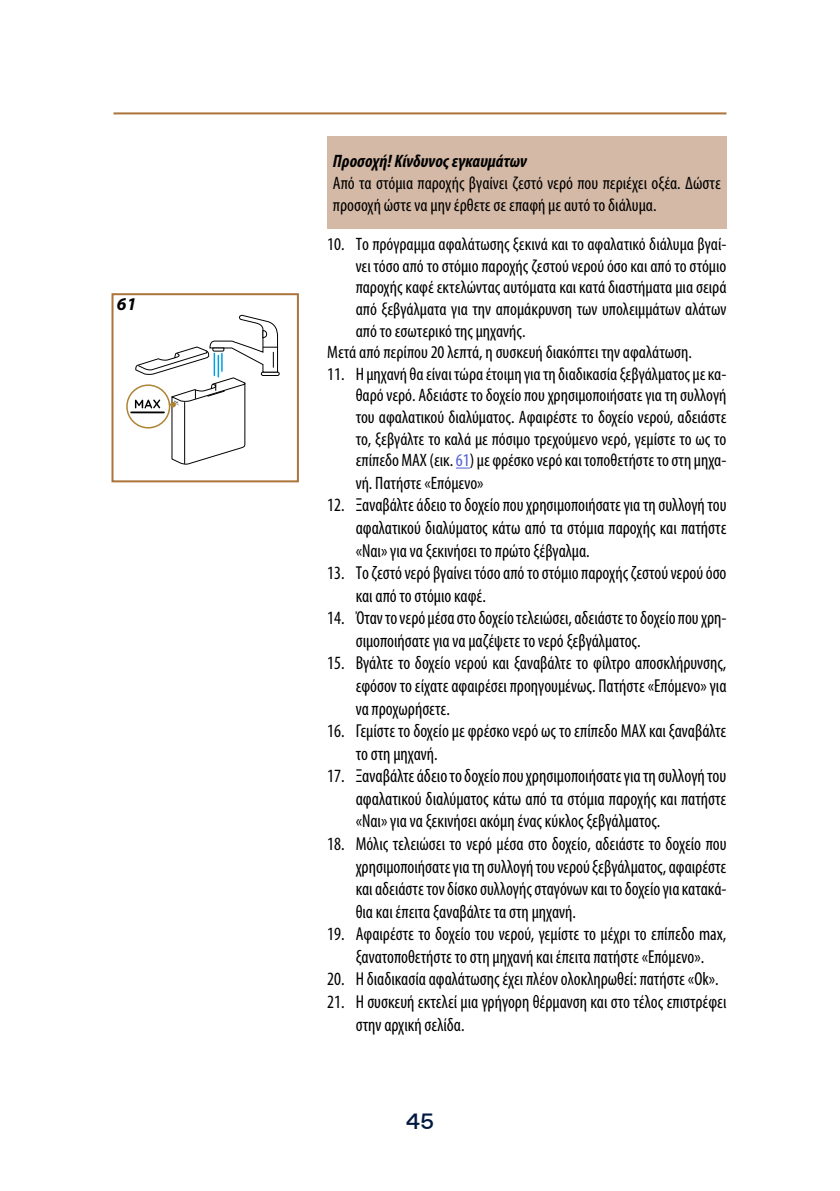
<style>
.page{position:relative;width:840px;height:1191px;background:#fff}
.page>*{position:absolute;margin:0;border:0;box-sizing:border-box;transform-origin:0 0}
.t1{font:500 22px "De Longhi Sans";color:#02183e}
.t2{font:condensed 18.8px/22.6px "Myriad Pro";color:#000;scale:.96 1}
.t3{font:condensed 18.8px/22.6px "Myriad Pro";color:#000;text-align:justify}
.t4{font:condensed 18px/21.8px "Myriad Pro";color:#000}
.t5{font:italic 700 condensed 18px "Myriad Pro";color:#000}
.t6{font:italic 700 18px "Myriad Pro";color:#000}
.s1{color:#4f5cd6}
</style>
<div class="page">
<hr style="left:113px;top:112px;width:613px;height:2px;background:#aa743a">
<svg style="left:456px;top:467px;width:13px;height:1px"></svg>
<div style="left:327px;top:136px;width:399px;height:92px;background:#d4b9a6"></div>
<svg style="left:127px;top:385px;width:42px;height:43px"></svg>
<div style="left:126px;top:384px;width:44px;height:44px;border:2px solid #ad8433;border-radius:50%"></div>
<hr style="left:130px;top:411px;width:35px;height:2px;background:#000">
<div style="left:261px;top:371px;width:18px;height:5px;border:1px solid #000;border-radius:2px"></div>
<div style="left:111px;top:293px;width:188px;height:189px;border:2px solid #aa743a"></div>
<svg style="left:135px;top:314px;width:143px;height:151px"></svg>
<p class="t6" style="left:117px;top:292px;width:21px">61</p>
<p class="t5" style="left:333px;top:150px;width:196px">Προσοχή! Κίνδυνος εγκαυμάτων</p>
<p class="t4" style="left:333px;top:172px;width:389px">Από τα στόμια παροχής βγαίνει ζεστό νερό που περιέχει οξέα. Δώστε προσοχή ώστε να μην έρθετε σε επαφή με αυτό το διάλυμα.</p>
<p class="t4" style="left:327px;top:233px;width:400px">10. Το πρόγραμμα αφαλάτωσης ξεκινά και το αφαλατικό διάλυμα βγαί-</p>
<p class="t4" style="left:355px;top:255px;width:372px">νει τόσο από το στόμιο παροχής ζεστού νερού όσο και από το στόμιο</p>
<p class="t4" style="left:355px;top:276px;width:372px">παροχής καφέ εκτελώντας αυτόματα και κατά διαστήματα μια σειρά</p>
<p class="t4" style="left:355px;top:298px;width:372px">από ξεβγάλματα για την απομάκρυνση των υπολειμμάτων αλάτων</p>
<p class="t4" style="left:355px;top:319px;width:171px">από το εσωτερικό της μηχανής.</p>
<p class="t4" style="left:327px;top:341px;width:366px">Μετά από περίπου 20 λεπτά, η συσκευή διακόπτει την αφαλάτωση.</p>
<p class="t4" style="left:355px;top:363px;width:372px;text-align:justify;text-indent:-28px">11. Η μηχανή θα είναι τώρα έτοιμη για τη διαδικασία ξεβγάλματος με κα&shy;θαρό νερό. Αδειάστε το δοχείο που χρησιμοποιήσατε για τη συλλογή του αφαλατικού διαλύματος. Αφαιρέστε το δοχείο νερού, αδειάστε το, ξεβγάλτε το καλά με πόσιμο τρεχούμενο νερό, γεμίστε το ως το επίπεδο MAX (εικ. <span class="s1">61</span>) με φρέσκο νερό και τοποθετήστε το στη μηχα&shy;νή. Πατήστε «Επόμενο»</p>
<p class="t2" style="left:355px;top:493px;width:387px;text-align:justify;text-indent:-28px">12. Ξαναβάλτε άδειο το δοχείο που χρησιμοποιήσατε για τη συλλογή του αφαλατικού διαλύματος κάτω από τα στόμια παροχής και πατήστε «Ναι» για να ξεκινήσει το πρώτο ξέβγαλμα.</p>
<p class="t2" style="left:355px;top:561px;width:387px;text-indent:-28px">13. Το ζεστό νερό βγαίνει τόσο από το στόμιο παροχής ζεστού νερού όσο και από το στόμιο καφέ.</p>
<p class="t2" style="left:355px;top:606px;width:387px;text-indent:-28px">14. Όταν το νερό μέσα στο δοχείο τελειώσει, αδειάστε το δοχείο που χρη&shy;σιμοποιήσατε για να μαζέψετε το νερό ξεβγάλματος.</p>
<p class="t2" style="left:355px;top:651px;width:387px;text-align:justify;text-indent:-28px">15. Βγάλτε το δοχείο νερού και ξαναβάλτε το φίλτρο αποσκλήρυνσης, εφόσον το είχατε αφαιρέσει προηγουμένως. Πατήστε «Επόμενο» για να προχωρήσετε.</p>
<p class="t2" style="left:355px;top:719px;width:387px;text-indent:-28px">16. Γεμίστε το δοχείο με φρέσκο νερό ως το επίπεδο MAX και ξαναβάλτε το στη μηχανή.</p>
<p class="t3" style="left:355px;top:764px;width:372px;text-indent:-28px">17. Ξαναβάλτε άδειο το δοχείο που χρησιμοποιήσατε για τη συλλογή του αφαλατικού διαλύματος κάτω από τα στόμια παροχής και πατήστε «Ναι» για να ξεκινήσει ακόμη ένας κύκλος ξεβγάλματος.</p>
<p class="t2" style="left:355px;top:832px;width:387px;text-align:justify;text-indent:-28px">18. Μόλις τελειώσει το νερό μέσα στο δοχείο, αδειάστε το δοχείο που χρησιμοποιήσατε για τη συλλογή του νερού ξεβγάλματος, αφαιρέστε και αδειάστε τον δίσκο συλλογής σταγόνων και το δοχείο για κατακά&shy;θια και έπειτα ξαναβάλτε τα στη μηχανή.</p>
<p class="t2" style="left:327px;top:922px;width:417px;text-align:center">19. Αφαιρέστε το δοχείο του νερού, γεμίστε το μέχρι το επίπεδο max, ξανατοποθετήστε το στη μηχανή και έπειτα πατήστε «Επόμενο».</p>
<p class="t2" style="left:327px;top:967px;width:409px">20. Η διαδικασία αφαλάτωσης έχει πλέον ολοκληρωθεί: πατήστε «Ok».</p>
<p class="t2" style="left:355px;top:990px;width:387px;text-indent:-28px">21. Η συσκευή εκτελεί μια γρήγορη θέρμανση και στο τέλος επιστρέφει στην αρχική σελίδα.</p>
<p class="t1" style="left:405px;top:1108px;width:30px">45</p>
</div>
